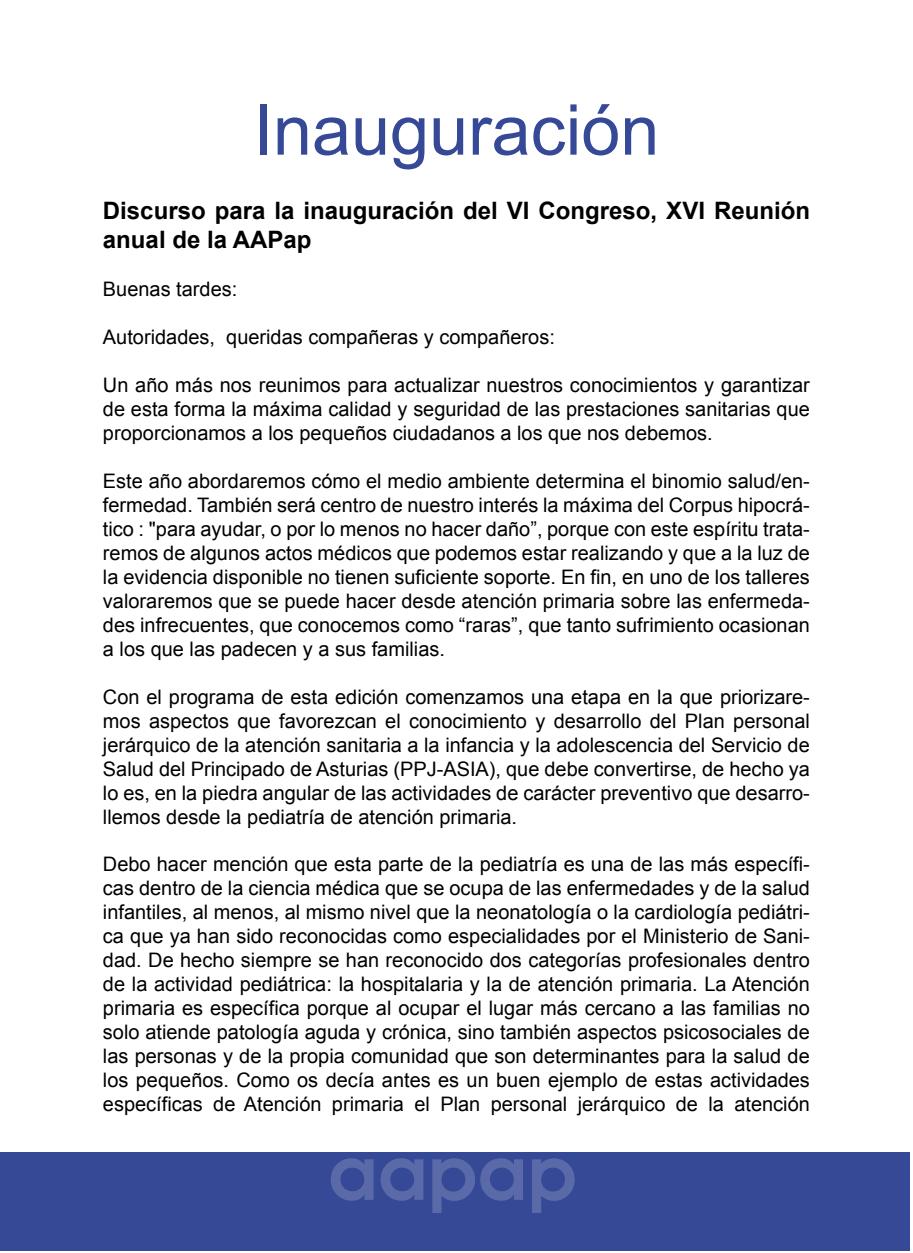
<style>
.page{position:relative;width:913px;height:1253px;background:#fff}
.page>*{position:absolute;margin:0;border:0;box-sizing:border-box;transform-origin:0 0}
.t1{font:70.2px "Arial";color:#364996}
.t2{font:700 24px/28.8px "Arial";color:#000}
.t3{font:20px/24px "Arial";color:#000;text-align:justify}
</style>
<div class="page">
<div style="left:0;top:1152px;width:909px;height:98px;background:#364996"></div>
<svg style="left:331px;top:1158px;width:43px;height:43px"></svg>
<svg style="left:381px;top:1158px;width:42px;height:43px"></svg>
<svg style="left:432px;top:1158px;width:91px;height:55px"></svg>
<svg style="left:532px;top:1158px;width:43px;height:55px"></svg>
<h1 class="t1" style="left:253px;top:84px;width:407px">Inauguración</h1>
<p class="t2" style="left:103px;top:197px;width:708px">Discurso para la inauguración del VI Congreso, XVI Reunión anual de la AAPap</p>
<p class="t3" style="left:103px;top:277px;width:136px">Buenas tardes:</p>
<p class="t3" style="left:103px;top:325px;width:453px">Autoridades, queridas compañeras y compañeros:</p>
<p class="t3" style="left:103px;top:373px;width:708px">Un año más nos reunimos para actualizar nuestros conocimientos y garantizar de esta forma la máxima calidad y seguridad de las prestaciones sanitarias que proporcionamos a los pequeños ciudadanos a los que nos debemos.</p>
<p class="t3" style="left:103px;top:469px;width:708px">Este año abordaremos cómo el medio ambiente determina el binomio salud/en&shy;fermedad. También será centro de nuestro interés la máxima del Corpus hipocrá&shy;tico : "para ayudar, o por lo menos no hacer daño”, porque con este espíritu trata&shy;remos de algunos actos médicos que podemos estar realizando y que a la luz de la evidencia disponible no tienen suficiente soporte. En fin, en uno de los talleres valoraremos que se puede hacer desde atención primaria sobre las enfermeda&shy;des infrecuentes, que conocemos como “raras”, que tanto sufrimiento ocasionan a los que las padecen y a sus familias.</p>
<p class="t3" style="left:103px;top:685px;width:708px">Con el programa de esta edición comenzamos una etapa en la que priorizare&shy;mos aspectos que favorezcan el conocimiento y desarrollo del Plan personal jerárquico de la atención sanitaria a la infancia y la adolescencia del Servicio de Salud del Principado de Asturias (PPJ-ASIA), que debe convertirse, de hecho ya lo es, en la piedra angular de las actividades de carácter preventivo que desarro&shy;llemos desde la pediatría de atención primaria.</p>
<p class="t3" style="left:103px;top:853px;width:708px">Debo hacer mención que esta parte de la pediatría es una de las más específi&shy;cas dentro de la ciencia médica que se ocupa de las enfermedades y de la salud infantiles, al menos, al mismo nivel que la neonatología o la cardiología pediátri&shy;ca que ya han sido reconocidas como especialidades por el Ministerio de Sani&shy;dad. De hecho siempre se han reconocido dos categorías profesionales dentro de la actividad pediátrica: la hospitalaria y la de atención primaria. La Atención primaria es específica porque al ocupar el lugar más cercano a las familias no solo atiende patología aguda y crónica, sino también aspectos psicosociales de las personas y de la propia comunidad que son determinantes para la salud de los pequeños. Como os decía antes es un buen ejemplo de estas actividades específicas de Atención primaria el Plan personal jerárquico de la atención</p>
</div>
